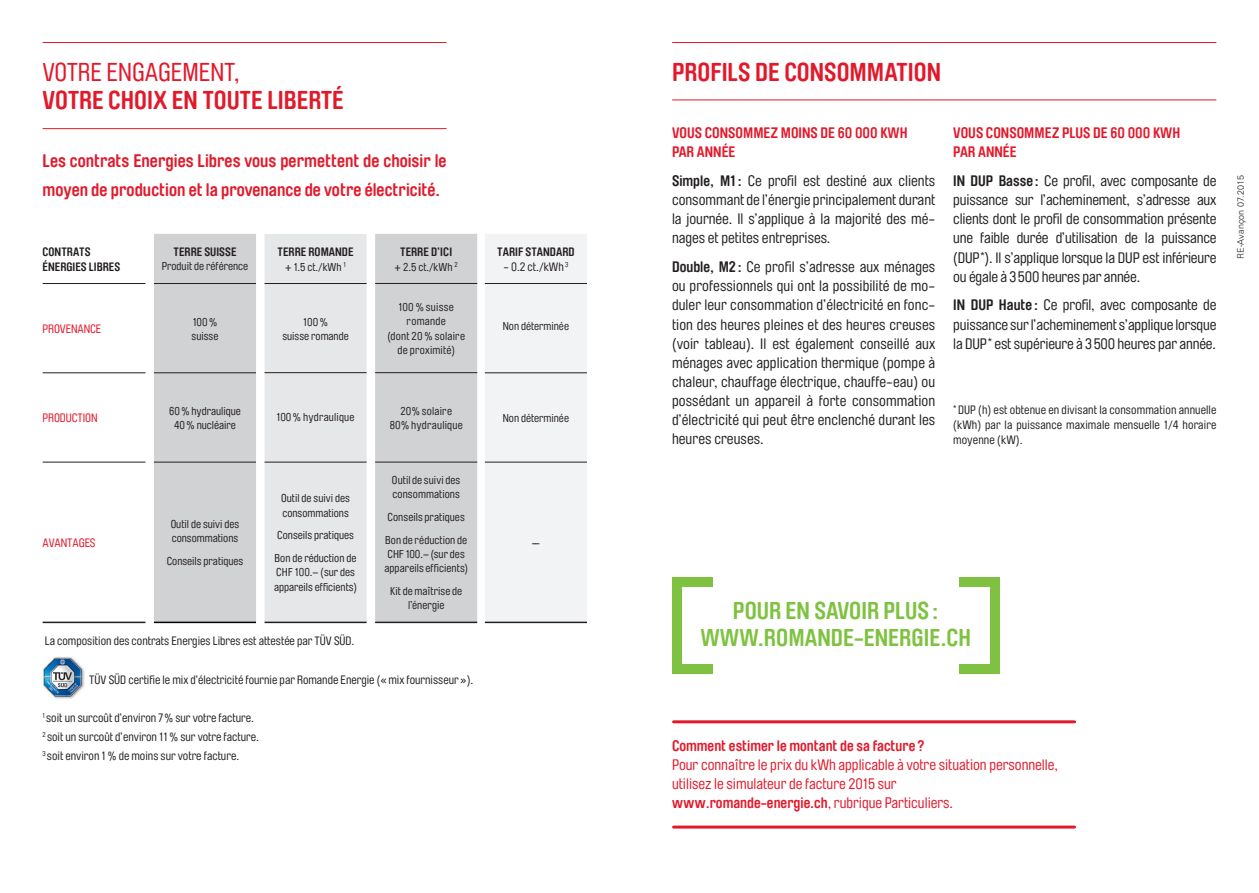
<style>
.page{position:relative;width:1259px;height:893px;background:#fff}
.page>*{position:absolute;margin:0;border:0;box-sizing:border-box;transform-origin:0 0}
.t1{font:700 25.5px/28.7px "Brauer Neue";color:#e2192b}
.t2{font:700 24px "Brauer Neue";color:#7fc241}
.t3{font:700 18px/28.7px "Brauer Neue";color:#e2192b}
.t4{font:15px/19.2px "Brauer Neue";color:#231f20;text-align:justify}
.t5{font:700 15px/19.2px "Brauer Neue";color:#e2192b}
.t6{font:15px/19.2px "Brauer Neue";color:#e2192b}
.t7{font:12px/15px "Brauer Neue";color:#231f20;text-align:justify}
.t8{font:700 12px "Brauer Neue";color:#231f20}
.t9{font:12px "Brauer Neue";letter-spacing:-.01em;color:#e2192b}
.t10{font:11.25px/14.2px "Brauer Neue";color:#231f20}
.t11{font:11.25px/14.2px "Brauer Neue";letter-spacing:.02em;color:#231f20;text-align:center}
.texte_courant{font:300 9px "Univers";letter-spacing:.01em;color:#231f20}
.s1{font-weight:400}
.s2{font-weight:700}
</style>
<div class="page">
<div style="left:959px;top:578px;width:40px;height:9px;background:#7fc241"></div>
<div style="left:672px;top:578px;width:40px;height:9px;background:#7fc241"></div>
<div style="left:959px;top:664px;width:40px;height:9px;background:#7fc241"></div>
<div style="left:990px;top:578px;width:9px;height:91px;background:#7fc241"></div>
<div style="left:672px;top:664px;width:40px;height:9px;background:#7fc241"></div>
<div style="left:672px;top:578px;width:9px;height:91px;background:#7fc241"></div>
<hr style="left:43px;top:42px;width:403px;height:1px;background:#e2192b">
<hr style="left:43px;top:128px;width:403px;height:1px;background:#e2192b">
<hr style="left:672px;top:42px;width:544px;height:1px;background:#e2192b">
<hr style="left:672px;top:100px;width:544px;height:1px;background:#e2192b">
<hr style="left:673px;top:720px;width:401px;height:3px;background:#e2192b">
<hr style="left:673px;top:826px;width:401px;height:3px;background:#e2192b">
<img style="left:43px;top:657px;width:42px;height:42px">
<svg style="left:154px;top:234px;width:323px;height:388px;background:#d3d4d6"></svg>
<div style="left:264px;top:234px;width:103px;height:388px;background:#e6e7e9"></div>
<div style="left:485px;top:234px;width:102px;height:388px;background:#f2f3f4"></div>
<hr style="left:43px;top:283px;width:102px;height:1px;background:#231f20">
<hr style="left:264px;top:283px;width:103px;height:1px;background:#231f20">
<hr style="left:154px;top:283px;width:102px;height:1px;background:#231f20">
<hr style="left:485px;top:283px;width:102px;height:1px;background:#231f20">
<hr style="left:43px;top:372px;width:102px;height:1px;background:#231f20">
<hr style="left:154px;top:372px;width:102px;height:1px;background:#231f20">
<hr style="left:485px;top:372px;width:102px;height:1px;background:#231f20">
<hr style="left:43px;top:462px;width:102px;height:1px;background:#231f20">
<hr style="left:154px;top:462px;width:102px;height:1px;background:#231f20">
<hr style="left:264px;top:462px;width:103px;height:1px;background:#231f20">
<hr style="left:485px;top:462px;width:102px;height:1px;background:#231f20">
<hr style="left:485px;top:622px;width:102px;height:1px;background:#231f20">
<hr style="left:375px;top:622px;width:102px;height:1px;background:#231f20">
<hr style="left:264px;top:622px;width:103px;height:1px;background:#231f20">
<hr style="left:154px;top:622px;width:102px;height:1px;background:#000">
<hr style="left:43px;top:622px;width:102px;height:1px;background:#231f20">
<hr style="left:375px;top:283px;width:102px;height:1px;background:#231f20">
<hr style="left:375px;top:462px;width:102px;height:1px;background:#231f20">
<hr style="left:264px;top:372px;width:103px;height:1px;background:#231f20">
<hr style="left:375px;top:372px;width:102px;height:1px;background:#231f20">
<p class="t1" style="left:43px;top:58px;width:303px"><span class="s1">VOTRE ENGAGEMENT,<br></span>VOTRE CHOIX EN TOUTE LIBERTÉ</p>
<p class="t1" style="left:672px;top:58px;width:270px">PROFILS DE CONSOMMATION</p>
<p class="t3" style="left:43px;top:146px;width:405px">Les contrats Energies Libres vous permettent de choisir le moyen de production et la provenance de votre électricité.</p>
<p class="t8" style="left:43px;top:245px;width:50px">CONTRATS</p>
<p class="t8" style="left:43px;top:260px;width:79px">ÉNERGIES LIBRES</p>
<p class="t8" style="left:173px;top:245px;width:64px">TERRE SUISSE</p>
<p class="t10" style="left:162px;top:259px;width:88px">Produit de référence</p>
<p class="t8" style="left:278px;top:245px;width:77px">TERRE ROMANDE</p>
<p class="t10" style="left:285px;top:260px;width:62px">+ 1.5 ct./kWh <sup>1</sup></p>
<p class="t8" style="left:400px;top:245px;width:53px">TERRE D’ICI</p>
<p class="t10" style="left:395px;top:260px;width:65px">+ 2.5 ct./kWh <sup>2</sup></p>
<p class="t8" style="left:497px;top:245px;width:79px">TARIF STANDARD</p>
<p class="t7" style="left:503px;top:259px;width:66px">- 0.2 ct./kWh <sup>3</sup></p>
<p class="t11" style="left:398px;top:300px;width:57px">100 % suisse romande</p>
<p class="t11" style="left:387px;top:329px;width:79px">(dont 20 % solaire</p>
<p class="t11" style="left:397px;top:343px;width:59px">de proximité)</p>
<p class="t9" style="left:43px;top:322px;width:60px">PROVENANCE</p>
<p class="t10" style="left:192px;top:315px;width:28px">100% suisse</p>
<p class="t10" style="left:282px;top:315px;width:68px;text-align:center">100%<br>suisse romande</p>
<p class="t10" style="left:503px;top:319px;width:68px">Non déterminée</p>
<p class="t9" style="left:43px;top:411px;width:56px">PRODUCTION</p>
<p class="t10" style="left:169px;top:404px;width:73px;text-align:center">60% hydraulique<br>40% nucléaire</p>
<p class="t11" style="left:276px;top:410px;width:80px">100% hydraulique</p>
<p class="t10" style="left:503px;top:411px;width:68px">Non déterminée</p>
<p class="t11" style="left:400px;top:404px;width:53px">20% solaire</p>
<p class="t11" style="left:390px;top:418px;width:75px">80% hydraulique</p>
<p class="t5" style="left:672px;top:123px;width:237px">VOUS CONSOMMEZ MOINS DE 60 000 KWH<br>PAR ANNÉE</p>
<p class="t4" style="left:672px;top:171px;width:265px"><span class="s2">Simple, M1:</span> Ce profil est destiné aux clients consommant de l’énergie principalement durant la journée. Il s’applique à la majorité des mé&shy;nages et petites entreprises.</p>
<p class="t4" style="left:672px;top:258px;width:265px"><span class="s2">Double, M2 :</span> Ce profil s’adresse aux ménages ou professionnels qui ont la possibilité de mo&shy;duler leur consommation d’électricité en fonc&shy;tion des heures pleines et des heures creuses (voir tableau). Il est également conseillé aux ménages avec application thermique (pompe à chaleur, chauffage électrique, chauffe-eau) ou possédant un appareil à forte consommation d’électricité qui peut être enclenché durant les heures creuses.</p>
<p class="t5" style="left:953px;top:123px;width:228px">VOUS CONSOMMEZ PLUS DE 60 000 KWH<br>PAR ANNÉE</p>
<p class="t4" style="left:953px;top:171px;width:265px"><span class="s2">IN DUP Basse :</span> Ce profil, avec composante de puissance sur l’acheminement, s’adresse aux clients dont le profil de consommation présente une faible durée d’utilisation de la puissance (DUP <sup>*</sup>). Il s’applique lorsque la DUP est inférieure ou égale à 3500 heures par année.</p>
<p class="t4" style="left:953px;top:296px;width:265px"><span class="s2">IN DUP Haute :</span> Ce profil, avec composante de puissance sur l’acheminement s’applique lorsque la DUP <sup>*</sup> est supérieure à 3500 heures par année.</p>
<p class="t7" style="left:953px;top:403px;width:265px"><sup>*</sup> DUP (h) est obtenue en divisant la consommation annuelle (kWh) par la puissance maximale mensuelle 1/4 horaire moyenne (kW).</p>
<p class="t9" style="left:43px;top:536px;width:54px">AVANTAGES</p>
<p class="t10" style="left:171px;top:517px;width:70px">Outil de suivi des consommations</p>
<p class="t10" style="left:167px;top:554px;width:78px">Conseils pratiques</p>
<p class="t10" style="left:281px;top:491px;width:70px">Outil de suivi des consommations</p>
<p class="t10" style="left:277px;top:529px;width:78px">Conseils pratiques</p>
<p class="t10" style="left:274px;top:551px;width:85px">Bon de réduction de<br>CHF 100.– (sur des appareils efficients)</p>
<p class="t7" style="left:45px;top:634px;width:311px">La composition des contrats Energies Libres est attestée par TÜV SÜD.</p>
<p class="t10" style="left:392px;top:473px;width:70px">Outil de suivi des consommations</p>
<p class="t10" style="left:387px;top:510px;width:79px">Conseils pratiques</p>
<p class="t10" style="left:384px;top:533px;width:85px">Bon de réduction de<br>CHF 100.– (sur des appareils efficients)</p>
<p class="t10" style="left:390px;top:584px;width:74px;text-align:center">Kit de maîtrise de l’énergie</p>
<p class="t7" style="left:89px;top:672px;width:385px">TÜV SÜD certifie le mix d’électricité fournie par Romande Energie («mix fournisseur»).</p>
<p class="t7" style="left:43px;top:710px;width:213px"><sup>1</sup> soit un surcoût d’environ 7% sur votre facture.</p>
<p class="t7" style="left:43px;top:729px;width:218px"><sup>2</sup> soit un surcoût d’environ 11 % sur votre facture.</p>
<p class="t7" style="left:43px;top:749px;width:198px"><sup>3</sup> soit environ 1 % de moins sur votre facture.</p>
<p class="t7" style="left:531px;top:535px;width:10px">--</p>
<p class="t2" style="left:733px;top:597px;width:207px">POUR EN SAVOIR PLUS :</p>
<p class="t2" style="left:700px;top:624px;width:272px">WWW.ROMANDE-ENERGIE.CH</p>
<p class="t5" style="left:672px;top:736px;width:254px">Comment estimer le montant de sa facture ?</p>
<p class="t6" style="left:672px;top:755px;width:387px">Pour connaître le prix du kWh applicable à votre situation personnelle, utilisez le simulateur de facture 2015 sur</p>
<p class="t5" style="left:672px;top:793px;width:282px">www.romande-energie.ch<span class="s1">, rubrique Particuliers.</span></p>
<p class="texte_courant" style="left:1235px;top:259px;width:86px;rotate:-90deg">RE-Avançon 07.2015</p>
</div>
